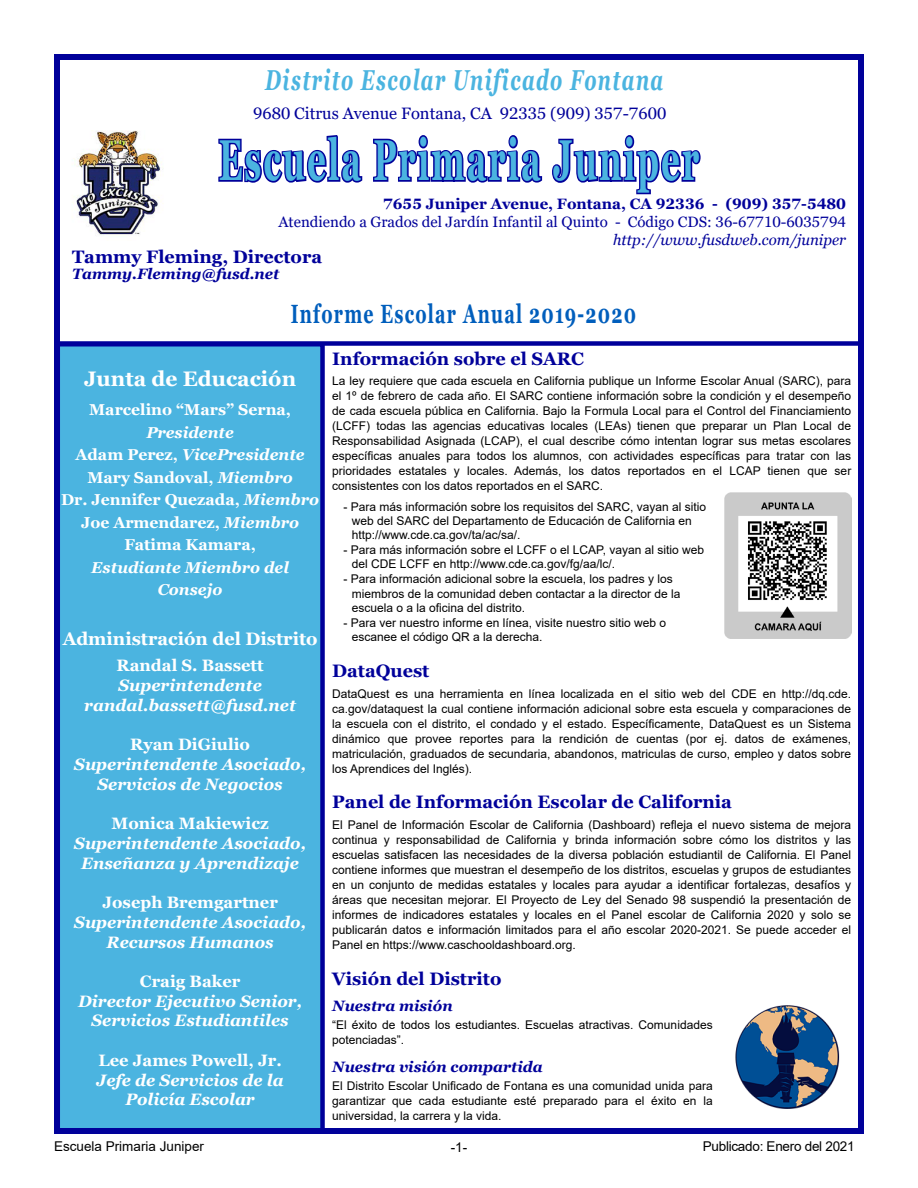
<style>
.page{position:relative;width:918px;height:1188px;background:#fff}
.page>*{position:absolute;margin:0;border:0;box-sizing:border-box;transform-origin:0 0}
.t1{font:700 57.75px "Georgia";letter-spacing:.06em;color:#4bb4e0;scale:.57 1}
.t2{font:italic 700 28.8px "Georgia";letter-spacing:.07em;color:#4bb4e0;scale:.67 1}
.t3{font:700 26.4px "Georgia";letter-spacing:.07em;color:#005ebc;scale:.67 1}
.t4{font:700 21px "Georgia";color:#fff}
.t5{font:700 18px "Georgia";color:#00009a}
.t6{font:700 18px "Georgia";color:#fff}
.t7{font:italic 700 16.5px/19.8px "Georgia";color:#fff;text-align:center}
.t8{font:700 16.5px "Georgia";color:#fff}
.t9{font:16.5px "Georgia";color:#00009a}
.t10{font:700 15.75px/22.5px "Georgia";color:#fff;text-align:center}
.t11{font:italic 700 15.75px/22.5px "Georgia";color:#fff;text-align:center}
.t12{font:15px "Georgia";color:#00009a}
.t13{font:italic 700 15px "Georgia";color:#00009a}
.t14{font:700 15px "Georgia";color:#00009a}
.t15{font:italic 15px "Georgia";color:#00009a}
.t16{font:13.5px "Arial";color:#000}
.t17{font:13.5px "Arial";letter-spacing:-.02em;color:#000}
.t18{font:12px/15px "Arial";color:#000}
.s1{font-style:italic}
</style>
<div class="page">
<div style="left:54px;top:54px;width:810px;height:1080px;border:6px solid #00009a"></div>
<svg style="left:218px;top:135px;width:145px;height:48px"></svg>
<svg style="left:373px;top:135px;width:170px;height:48px"></svg>
<svg style="left:552px;top:135px;width:149px;height:60px"></svg>
<div style="left:58px;top:344px;width:265px;height:786px;background:#4bb4e0"></div>
<div style="left:56px;top:342px;width:269px;height:790px;border:4px solid #00009a"></div>
<div style="left:55px;top:341px;width:809px;height:5px;background:#00009a"></div>
<img style="left:725px;top:493px;width:126px;height:146px">
<img style="left:735px;top:1005px;width:105px;height:104px">
<svg style="left:261px;top:54px;width:406px;height:7px;background:#2424a8"></svg>
<img style="left:74px;top:130px;width:88px;height:105px">
<h2 class="t2" style="left:265px;top:61px;width:596px">Distrito Escolar Unificado Fontana</h2>
<h3 class="t9" style="left:253px;top:103px;width:415px">9680 Citrus Avenue Fontana, CA 92335 (909) 357-7600</h3>
<h1 class="t1" style="left:219px;top:123px;width:845px">Escuela Primaria Juniper</h1>
<p class="t14" style="left:383px;top:194px;width:465px">7655 Juniper Avenue, Fontana, CA 92336 - (909) 357-5480</p>
<p class="t12" style="left:279px;top:212px;width:569px">Atendiendo a Grados del Jardín Infantil al Quinto - Código CDS: 36-67710-6035794</p>
<p class="t15" style="left:613px;top:230px;width:234px">http://www.fusdweb.com/juniper</p>
<h3 class="t5" style="left:72px;top:245px;width:252px">Tammy Fleming, Directora</h3>
<p class="t13" style="left:72px;top:264px;width:209px">Tammy.Fleming@fusd.net</p>
<h3 class="t3" style="left:291px;top:297px;width:517px">Informe Escolar Anual 2019-2020</h3>
<h3 class="t4" style="left:84px;top:365px;width:214px">Junta de Educación</h3>
<h3 class="t10" style="left:89px;top:399px;width:203px">Marcelino “Mars” Serna,</h3>
<h3 class="t10" style="left:61px;top:421px;width:260px"><span class="s1">Presidente<br></span>Adam Perez, <span class="s1">VicePresidente<br></span>Mary Sandoval, <span class="s1">Miembro<br></span>Dr. Jennifer Quezada, <span class="s1">Miembro<br></span>Joe Armendarez, <span class="s1">Miembro<br></span>Fatima Kamara,</h3>
<h3 class="t11" style="left:91px;top:556px;width:199px">Estudiante Miembro del<br>Consejo</h3>
<h3 class="t6" style="left:63px;top:627px;width:256px">Administración del Distrito</h3>
<h3 class="t8" style="left:117px;top:655px;width:149px">Randal S. Bassett</h3>
<h3 class="t7" style="left:84px;top:675px;width:213px">Superintendente randal.bassett@fusd.net</h3>
<h3 class="t8" style="left:130px;top:734px;width:121px">Ryan DiGiulio</h3>
<h3 class="t7" style="left:74px;top:754px;width:233px">Superintendente Asociado,<br>Servicios de Negocios</h3>
<h3 class="t8" style="left:111px;top:813px;width:159px">Monica Makiewicz</h3>
<h3 class="t7" style="left:74px;top:833px;width:233px">Superintendente Asociado,<br>Enseñanza y Aprendizaje</h3>
<h3 class="t8" style="left:102px;top:892px;width:177px">Joseph Bremgartner</h3>
<h3 class="t7" style="left:74px;top:912px;width:233px">Superintendente Asociado,<br>Recursos Humanos</h3>
<h3 class="t8" style="left:140px;top:971px;width:102px">Craig Baker</h3>
<h3 class="t7" style="left:78px;top:991px;width:226px">Director Ejecutivo Senior,<br>Servicios Estudiantiles</h3>
<h3 class="t8" style="left:98px;top:1049px;width:185px">Lee James Powell, Jr.</h3>
<h3 class="t7" style="left:97px;top:1070px;width:189px">Jefe de Servicios de la<br>Policía Escolar</h3>
<h3 class="t5" style="left:332px;top:347px;width:253px">Información sobre el SARC</h3>
<p class="t18" style="left:332px;top:373px;width:521px;text-align:justify">La ley requiere que cada escuela en California publique un Informe Escolar Anual (SARC), para el 1º de febrero de cada año. El SARC contiene información sobre la condición y el desempeño de cada escuela pública en California. Bajo la Formula Local para el Control del Financiamiento (LCFF) todas las agencias educativas locales (LEAs) tienen que preparar un Plan Local de Responsabilidad Asignada (LCAP), el cual describe cómo intentan lograr sus metas escolares específicas anuales para todos los alumnos, con actividades específicas para tratar con las prioridades estatales y locales. Además, los datos reportados en el LCAP tienen que ser consistentes con los datos reportados en el SARC.</p>
<p class="t18" style="left:352px;top:499px;width:356px;line-height:14.2px;text-indent:-8px">- Para más información sobre los requisitos del SARC, vayan al sitio web del SARC del Departamento de Educación de California en http://www.cde.ca.gov/ta/ac/sa/.</p>
<p class="t18" style="left:352px;top:543px;width:354px;line-height:14.2px;text-indent:-8px">- Para más información sobre el LCFF o el LCAP, vayan al sitio web del CDE LCFF en http://www.cde.ca.gov/fg/aa/lc/.</p>
<p class="t18" style="left:352px;top:572px;width:330px;line-height:14.2px;text-indent:-8px">- Para información adicional sobre la escuela, los padres y los miembros de la comunidad deben contactar a la director de la escuela o a la oficina del distrito.</p>
<p class="t18" style="left:352px;top:616px;width:316px;line-height:14.2px;text-indent:-8px">- Para ver nuestro informe en línea, visite nuestro sitio web o escanee el código QR a la derecha.</p>
<h3 class="t5" style="left:332px;top:659px;width:99px">DataQuest</h3>
<p class="t18" style="left:332px;top:686px;width:521px;text-align:justify">DataQuest es una herramienta en línea localizada en el sitio web del CDE en http://dq.cde. ca.gov/dataquest la cual contiene información adicional sobre esta escuela y comparaciones de la escuela con el distrito, el condado y el estado. Específicamente, DataQuest es un Sistema dinámico que provee reportes para la rendición de cuentas (por ej. datos de exámenes, matriculación, graduados de secundaria, abandonos, matriculas de curso, empleo y datos sobre los Aprendices del Inglés).</p>
<h3 class="t5" style="left:332px;top:791px;width:401px">Panel de Información Escolar de California</h3>
<p class="t18" style="left:332px;top:817px;width:521px;text-align:justify">El Panel de Información Escolar de California (Dashboard) refleja el nuevo sistema de mejora continua y responsabilidad de California y brinda información sobre cómo los distritos y las escuelas satisfacen las necesidades de la diversa población estudiantil de California. El Panel contiene informes que muestran el desempeño de los distritos, escuelas y grupos de estudiantes en un conjunto de medidas estatales y locales para ayudar a identificar fortalezas, desafíos y áreas que necesitan mejorar. El Proyecto de Ley del Senado 98 suspendió la presentación de informes de indicadores estatales y locales en el Panel escolar de California 2020 y solo se publicarán datos e información limitados para el año escolar 2020-2021. Se puede acceder el Panel en https://www.caschooldashboard.org.</p>
<h3 class="t5" style="left:332px;top:967px;width:171px">Visión del Distrito</h3>
<p class="t13" style="left:332px;top:996px;width:122px">Nuestra misión</p>
<p class="t18" style="left:332px;top:1017px;width:382px">“El éxito de todos los estudiantes. Escuelas atractivas. Comunidades potenciadas”.</p>
<p class="t13" style="left:332px;top:1057px;width:212px">Nuestra visión compartida</p>
<p class="t18" style="left:332px;top:1078px;width:382px;text-align:justify">El Distrito Escolar Unificado de Fontana es una comunidad unida para garantizar que cada estudiante esté preparado para el éxito en la universidad, la carrera y la vida.</p>
<p class="t16" style="left:54px;top:1137px;width:152px">Escuela Primaria Juniper</p>
<p class="t16" style="left:451px;top:1138px;width:18px">-1-</p>
<p class="t17" style="left:703px;top:1136px;width:153px">Publicado: Enero del 2021</p>
</div>
